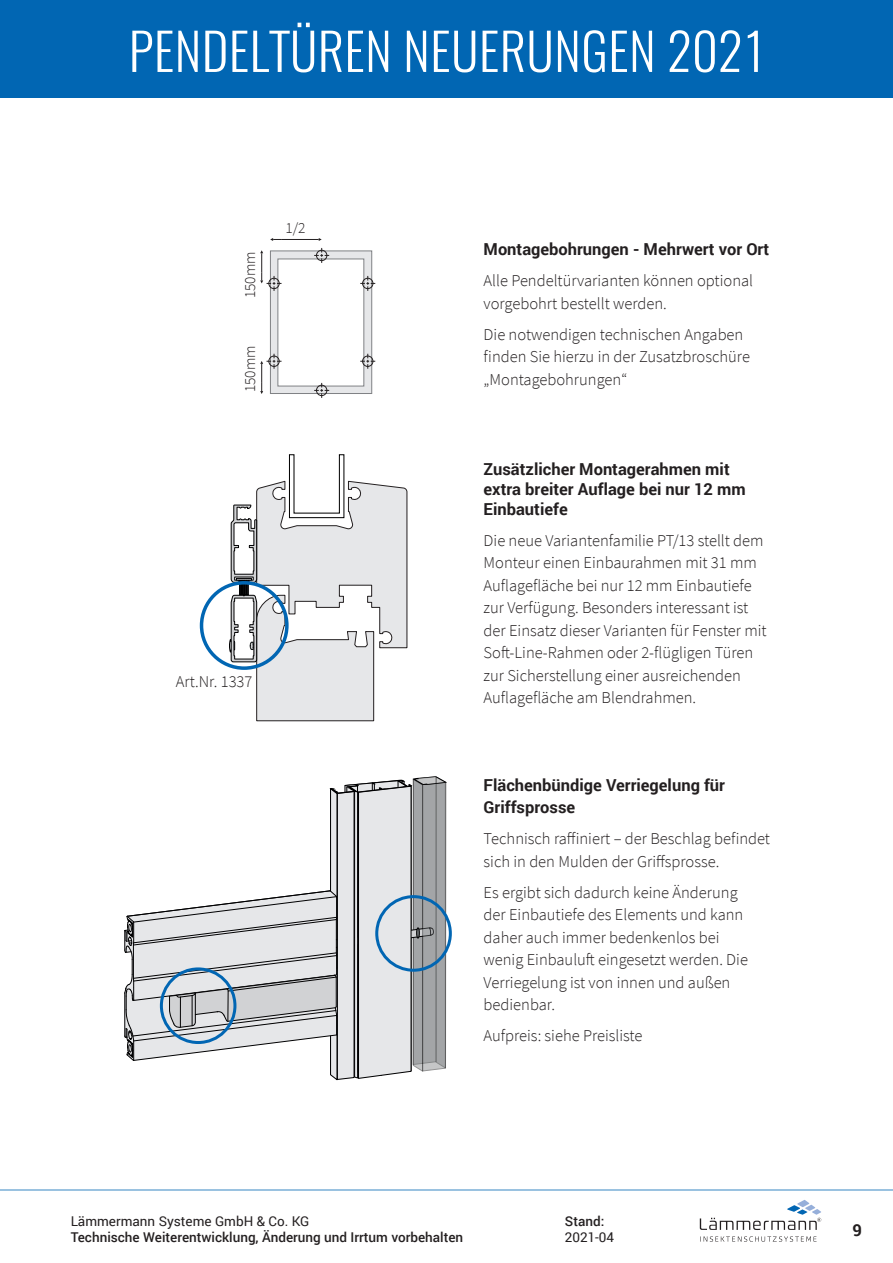
<style>
.page{position:relative;width:893px;height:1263px;background:#fff}
.page>*{position:absolute;margin:0;border:0;box-sizing:border-box;transform-origin:0 0}
.t1{font:300 51px "Oswald";letter-spacing:.01em;color:#fff}
.t2{font:300 16.5px/22.5px "Source Sans Pro";color:#231f20}
.t3{font:700 16.5px/19.8px "Roboto";color:#231f20}
.t4{font:300 15.3px "Source Sans Pro";color:#231f20}
.t5{font:500 13.5px "Roboto";color:#231f20}
.t6{font:13.5px "Roboto";color:#231f20}
</style>
<div class="page">
<div style="left:0;top:0;width:893px;height:97px;background:#0166b3"></div>
<hr style="left:0;top:1189px;width:893px;height:2px;background:#0166b3">
<svg style="left:700px;top:1200px;width:121px;height:30px"></svg>
<svg style="left:700px;top:1236px;width:116px;height:6px"></svg>
<svg style="left:124px;top:776px;width:323px;height:305px"></svg>
<div style="left:375px;top:895px;width:77px;height:77px;border:3px solid #0166b3;border-radius:50%"></div>
<div style="left:160px;top:967px;width:76px;height:77px;border:3px solid #0166b3;border-radius:50%"></div>
<svg style="left:229px;top:454px;width:178px;height:267px"></svg>
<div style="left:200px;top:581px;width:89px;height:89px;border:3px solid #0166b3;border-radius:50%"></div>
<hr style="left:281px;top:239px;width:38px;height:1px;background:#231f20">
<svg style="left:260px;top:248px;width:115px;height:150px"></svg>
<svg style="left:270px;top:238px;width:11px;height:3px"></svg>
<h1 class="t1" style="left:129px;top:17px;width:638px">PENDELTÜREN NEUERUNGEN 2021</h1>
<p class="t4" style="left:241px;top:298px;width:48px;rotate:-90deg">150mm</p>
<p class="t4" style="left:241px;top:392px;width:48px;rotate:-90deg">150mm</p>
<p class="t4" style="left:285px;top:219px;width:22px">1/2</p>
<p class="t2" style="left:176px;top:670px;width:78px">Art.Nr. 1337</p>
<p class="t3" style="left:484px;top:239px;width:287px">Montagebohrungen - Mehrwert vor Ort</p>
<p class="t2" style="left:484px;top:270px;width:271px">Alle Pendeltürvarianten können optional vorgebohrt bestellt werden.</p>
<p class="t2" style="left:484px;top:323px;width:268px">Die notwendigen technischen Angaben finden Sie hierzu in der Zusatzbroschüre „Montagebohrungen“</p>
<p class="t3" style="left:484px;top:459px;width:264px">Zusätzlicher Montagerahmen mit extra breiter Auflage bei nur 12 mm<br>Einbautiefe</p>
<p class="t2" style="left:484px;top:529px;width:285px">Die neue Variantenfamilie PT/13 stellt dem Monteur einen Einbaurahmen mit 31 mm Auflagefläche bei nur 12 mm Einbautiefe zur Verfügung. Besonders interessant ist der Einsatz dieser Varianten für Fenster mit Soft-Line-Rahmen oder 2-flügligen Türen zur Sicherstellung einer ausreichenden Auflagefläche am Blendrahmen.</p>
<p class="t3" style="left:484px;top:773px;width:243px;line-height:22.5px">Flächenbündige Verriegelung für<br>Griffsprosse</p>
<p class="t2" style="left:484px;top:827px;width:288px">Technisch raffiniert – der Beschlag befindet sich in den Mulden der Griffsprosse.</p>
<p class="t2" style="left:484px;top:881px;width:266px">Es ergibt sich dadurch keine Änderung der Einbautiefe des Elements und kann daher auch immer bedenkenlos bei wenig Einbauluft eingesetzt werden. Die Verriegelung ist von innen und außen bedienbar.</p>
<p class="t2" style="left:484px;top:1025px;width:160px">Aufpreis: siehe Preisliste</p>
<p class="t6" style="left:71px;top:1212px;width:240px">Lämmermann Systeme GmbH &amp; Co. KG</p>
<p class="t5" style="left:71px;top:1228px;width:394px">Technische Weiterentwicklung, Änderung und Irrtum vorbehalten</p>
<p class="t5" style="left:565px;top:1212px;width:41px">Stand:</p>
<p class="t6" style="left:565px;top:1228px;width:51px">2021-04</p>
<p class="t3" style="left:852px;top:1219px;width:11px">9</p>
</div>
